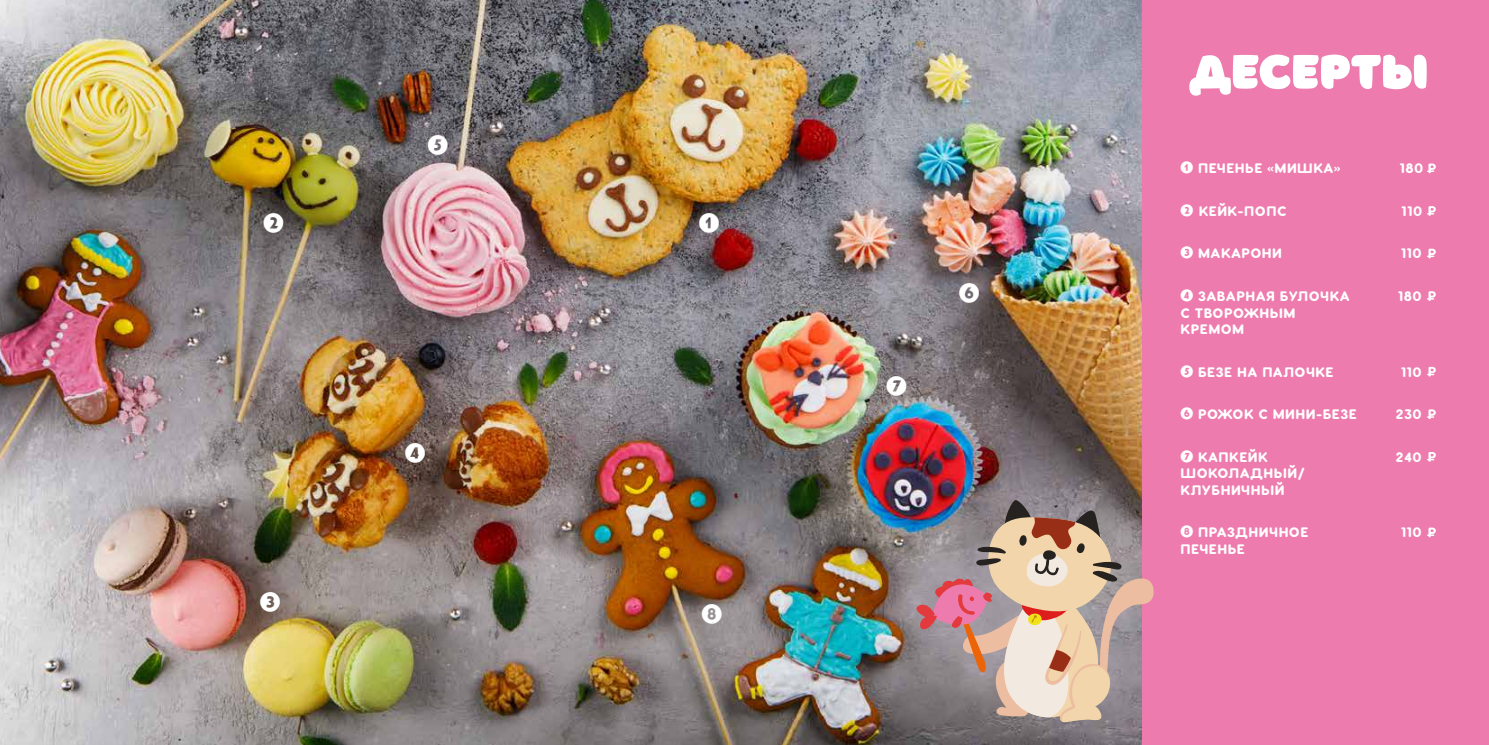
<style>
.page{position:relative;width:1489px;height:745px;background:#fff}
.page>*{position:absolute;margin:0;border:0;box-sizing:border-box;transform-origin:0 0}
.t1{font:50px "Borsok";color:#fff}
.t2{font:26.25px "Newcastle Extras Rusty";color:#fff}
.t3{font:800 13.75px/16.5px "Visby Round CF";letter-spacing:.035em;color:#fff}
.s1{font-family:"Newcastle Extras Rusty";font-weight:400;font-size:16.25px}
</style>
<div class="page">
<img style="left:0;top:0;width:1142px;height:744px">
<div style="left:1142px;top:0;width:346px;height:744px;background:#ee7bae"></div>
<svg style="left:910px;top:498px;width:244px;height:224px;background:#b89c96"></svg>
<svg style="left:1427px;top:163px;width:8px;height:10px"></svg>
<svg style="left:1427px;top:206px;width:8px;height:10px"></svg>
<svg style="left:1427px;top:248px;width:8px;height:10px"></svg>
<svg style="left:1427px;top:291px;width:8px;height:10px"></svg>
<svg style="left:1427px;top:366px;width:8px;height:10px"></svg>
<svg style="left:1427px;top:409px;width:8px;height:10px"></svg>
<svg style="left:1427px;top:452px;width:8px;height:9px"></svg>
<svg style="left:1427px;top:527px;width:8px;height:10px"></svg>
<h2 class="t2" style="left:263px;top:203px;width:22px">2</h2>
<h2 class="t2" style="left:260px;top:582px;width:22px">3</h2>
<h2 class="t2" style="left:427px;top:125px;width:22px">5</h2>
<h2 class="t2" style="left:404px;top:433px;width:22px">4</h2>
<h2 class="t2" style="left:698px;top:203px;width:22px">1</h2>
<h2 class="t2" style="left:701px;top:594px;width:22px">8</h2>
<h2 class="t2" style="left:886px;top:366px;width:22px">7</h2>
<h2 class="t2" style="left:958px;top:273px;width:22px">6</h2>
<h1 class="t1" style="left:1188px;top:36px;width:241px">Десерты</h1>
<p class="t3" style="left:1180px;top:160px;width:162px"><span class="s1">1</span> ПЕЧЕНЬЕ «МИШКА»</p>
<p class="t3" style="left:1399px;top:160px;width:25px">180</p>
<p class="t3" style="left:1180px;top:202px;width:107px"><span class="s1">2</span> КЕЙК-ПОПС</p>
<p class="t3" style="left:1400px;top:202px;width:22px">110</p>
<p class="t3" style="left:1180px;top:245px;width:103px"><span class="s1">3</span> МАКАРОНИ</p>
<p class="t3" style="left:1400px;top:245px;width:22px">110</p>
<p class="t3" style="left:1180px;top:287px;width:171px"><span class="s1">4</span> ЗАВАРНАЯ БУЛОЧКА</p>
<p class="t3" style="left:1397px;top:287px;width:25px">180</p>
<p class="t3" style="left:1180px;top:304px;width:116px">С ТВОРОЖНЫМ<br>КРЕМОМ</p>
<p class="t3" style="left:1180px;top:363px;width:154px"><span class="s1">5</span> БЕЗЕ НА ПАЛОЧКЕ</p>
<p class="t3" style="left:1400px;top:363px;width:22px">110</p>
<p class="t3" style="left:1180px;top:405px;width:178px"><span class="s1">6</span> РОЖОК С МИНИ-БЕЗЕ</p>
<p class="t3" style="left:1395px;top:405px;width:27px">230</p>
<p class="t3" style="left:1180px;top:448px;width:89px"><span class="s1">7</span> КАПКЕЙК</p>
<p class="t3" style="left:1395px;top:448px;width:27px">240</p>
<p class="t3" style="left:1180px;top:464px;width:126px">ШОКОЛАДНЫЙ/<br>КЛУБНИЧНЫЙ</p>
<p class="t3" style="left:1180px;top:523px;width:129px"><span class="s1">8</span> ПРАЗДНИЧНОЕ</p>
<p class="t3" style="left:1400px;top:523px;width:22px">110</p>
<p class="t3" style="left:1180px;top:540px;width:66px">ПЕЧЕНЬЕ</p>
</div>
